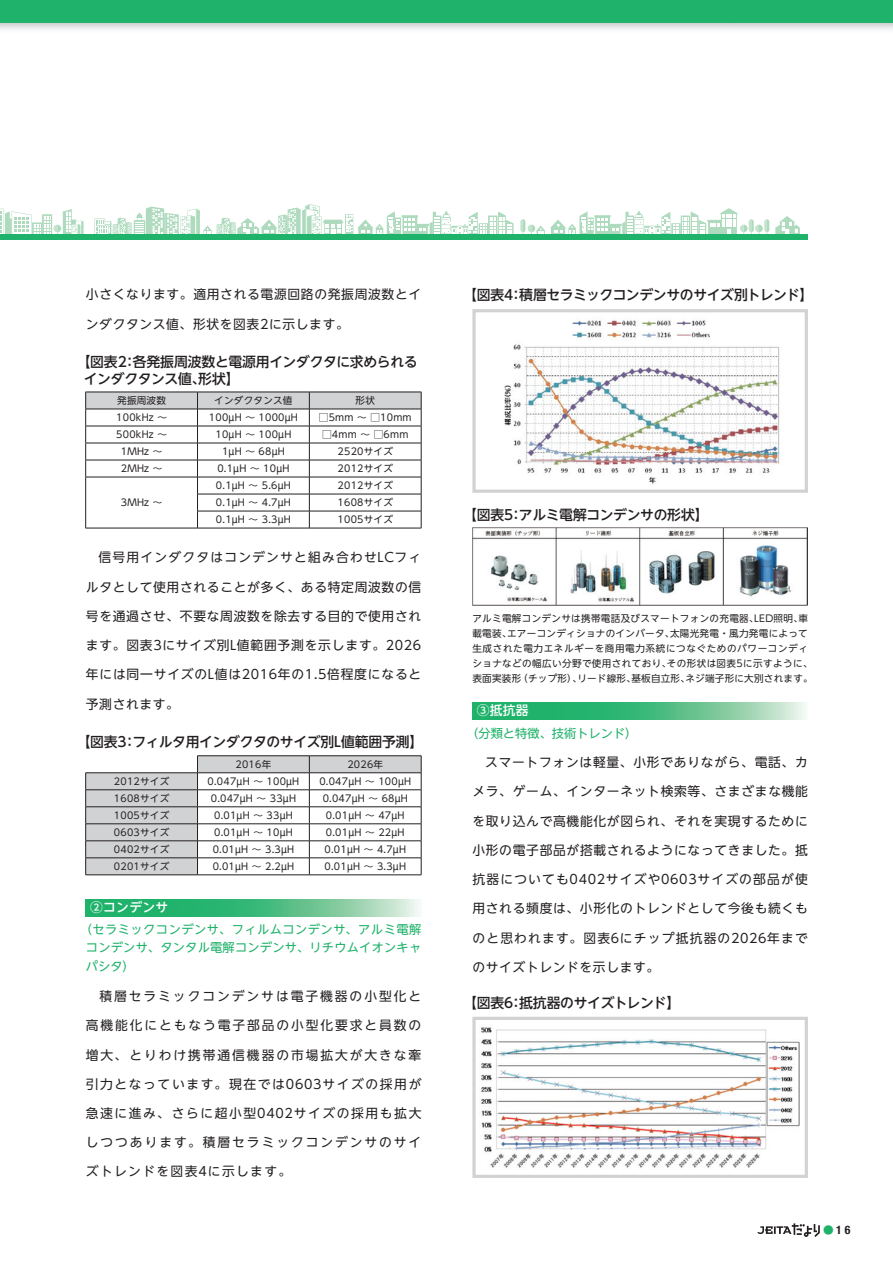
<style>
.page{position:relative;width:893px;height:1263px;background:#fff}
.page>*{position:absolute;margin:0;border:0;box-sizing:border-box;transform-origin:0 0}
.t1{font:500 13.8px/17px "UD Shin Go NT Pro";letter-spacing:-.025em;color:#231f20}
.t2{font:12.75px "UD Shin Go NT Pro";letter-spacing:.055em;color:#231f20}
.t3{font:12.75px "UD Shin Go NT Pro";letter-spacing:.095em;color:#231f20}
.t4{font:12.75px "UD Shin Go NT Pro";letter-spacing:.15em;color:#231f20}
.t5{font:12.75px "UD Shin Go NT Pro";letter-spacing:.125em;color:#231f20}
.t6{font:12.75px "UD Shin Go NT Pro";letter-spacing:.155em;color:#231f20}
.t7{font:12.75px "UD Shin Go NT Pro";letter-spacing:.105em;color:#231f20}
.t8{font:500 12.75px "UD Shin Go NT Pro";letter-spacing:.025em;color:#fff}
.t9{font:12.15px/18px "UD Shin Go NT Pro";letter-spacing:.02em;color:#1eb26a;text-align:justify}
.t10{font:12.15px "UD Shin Go NT Pro";color:#1eb26a}
.t11{font:700 condensed 11.7px "Helvetica Neue LT Std";color:#231f20}
.t12{font:9.6px/14.9px "UD Shin Go NT Pro";letter-spacing:.025em;color:#231f20}
.s1{font-family:"UD Shin Go NT Pro";font-weight:400;font-stretch:normal;font-size:10.65px;color:#1eb26a}
</style>
<div class="page">
<svg style="left:775px;top:216px;width:25px;height:18px"></svg>
<svg style="left:94px;top:204px;width:420px;height:30px"></svg>
<svg style="left:520px;top:208px;width:249px;height:26px"></svg>
<svg style="left:0;top:209px;width:84px;height:25px"></svg>
<div style="left:0;top:234px;width:808px;height:5px;background:#1eb26a"></div>
<svg style="left:0;top:0;width:893px;height:30px;background:#4cbd86"></svg>
<img style="left:472px;top:528px;width:336px;height:78px">
<img style="left:504px;top:320px;width:276px;height:164px">
<div style="left:472px;top:309px;width:336px;height:184px;border:3px solid #d1d2d4"></div>
<img style="left:481px;top:1027px;width:319px;height:141px">
<div style="left:472px;top:1017px;width:336px;height:161px;border:3px solid #d1d2d4"></div>
<svg style="left:86px;top:899px;width:333px;height:17px;background:#56c189"></svg>
<svg style="left:472px;top:702px;width:334px;height:17px;background:#56c189"></svg>
<svg style="left:85px;top:392px;width:337px;height:136px"></svg>
<hr style="left:85px;top:528px;width:113px;height:1px;background:#231f20">
<hr style="left:198px;top:528px;width:111px;height:1px;background:#231f20">
<hr style="left:309px;top:528px;width:112px;height:1px;background:#231f20">
<hr style="left:197px;top:755px;width:112px;height:1px;background:#231f20">
<hr style="left:309px;top:755px;width:112px;height:1px;background:#231f20">
<svg style="left:85px;top:756px;width:337px;height:119px"></svg>
<hr style="left:85px;top:874px;width:113px;height:1px;background:#231f20">
<hr style="left:198px;top:874px;width:111px;height:1px;background:#231f20">
<hr style="left:309px;top:874px;width:112px;height:1px;background:#231f20">
<svg style="left:757px;top:1223px;width:63px;height:14px"></svg>
<h2 class="t2" style="left:86px;top:284px;width:337px">小さくなります。適用される電源回路の発振周波数とイ</h2>
<h2 class="t2" style="left:86px;top:313px;width:264px">ンダクタンス値､形状を図表2に示します。</h2>
<h1 class="t1" style="left:84px;top:352px;width:335px;text-indent:-7px">【図表2：各発振周波数と電源用インダクタに求められるインダクタンス値､形状】</h1>
<p class="t12" style="left:117px;top:393px;width:50px">発振周波数</p>
<p class="t12" style="left:214px;top:393px;width:80px">インダクタンス値</p>
<p class="t12" style="left:356px;top:393px;width:21px">形状</p>
<p class="t12" style="left:116px;top:410px;width:52px">100kHz ～</p>
<p class="t12" style="left:209px;top:410px;width:90px">100µH ～ 1000µH</p>
<p class="t12" style="left:319px;top:410px;width:94px">□5mm ～ □10mm</p>
<p class="t12" style="left:116px;top:427px;width:52px">500kHz ～</p>
<p class="t12" style="left:216px;top:427px;width:77px">10µH ～ 100µH</p>
<p class="t12" style="left:322px;top:427px;width:88px">□4mm ～ □6mm</p>
<p class="t12" style="left:121px;top:444px;width:43px">1MHz ～</p>
<p class="t12" style="left:222px;top:444px;width:64px">1µH ～ 68µH</p>
<p class="t12" style="left:338px;top:444px;width:57px">2520サイズ</p>
<p class="t12" style="left:121px;top:461px;width:43px">2MHz ～</p>
<p class="t12" style="left:217px;top:461px;width:74px">0.1µH ～ 10µH</p>
<p class="t12" style="left:338px;top:461px;width:57px">2012サイズ</p>
<p class="t12" style="left:121px;top:495px;width:43px">3MHz ～</p>
<p class="t12" style="left:216px;top:478px;width:76px">0.1µH ～ 5.6µH</p>
<p class="t12" style="left:338px;top:478px;width:57px">2012サイズ</p>
<p class="t12" style="left:216px;top:495px;width:76px">0.1µH ～ 4.7µH</p>
<p class="t12" style="left:338px;top:495px;width:57px">1608サイズ</p>
<p class="t12" style="left:216px;top:512px;width:76px">0.1µH ～ 3.3µH</p>
<p class="t12" style="left:338px;top:512px;width:57px">1005サイズ</p>
<h2 class="t3" style="left:99px;top:547px;width:324px">信号用インダクタはコンデンサと組み合わせLCフィ</h2>
<h2 class="t2" style="left:86px;top:576px;width:337px">ルタとして使用されることが多く、ある特定周波数の信</h2>
<h2 class="t2" style="left:86px;top:606px;width:337px">号を通過させ、不要な周波数を除去する目的で使用され</h2>
<h2 class="t2" style="left:86px;top:635px;width:337px">ます。図表3にサイズ別L値範囲予測を示します。2026</h2>
<h2 class="t2" style="left:86px;top:664px;width:337px">年には同一サイズのL値は2016年の1.5倍程度になると</h2>
<h2 class="t2" style="left:86px;top:693px;width:95px">予測されます。</h2>
<h1 class="t1" style="left:77px;top:733px;width:348px">【図表3：フィルタ用インダクタのサイズ別L値範囲予測】</h1>
<p class="t12" style="left:236px;top:756px;width:37px">2016年</p>
<p class="t12" style="left:347px;top:756px;width:37px">2026年</p>
<p class="t12" style="left:114px;top:773px;width:57px">2012サイズ</p>
<p class="t12" style="left:208px;top:773px;width:93px">0.047µH ～ 100µH</p>
<p class="t12" style="left:319px;top:773px;width:93px">0.047µH ～ 100µH</p>
<p class="t12" style="left:114px;top:790px;width:57px">1608サイズ</p>
<p class="t12" style="left:211px;top:790px;width:87px">0.047µH ～ 33µH</p>
<p class="t12" style="left:323px;top:790px;width:87px">0.047µH ～ 68µH</p>
<p class="t12" style="left:114px;top:807px;width:57px">1005サイズ</p>
<p class="t12" style="left:214px;top:807px;width:80px">0.01µH ～ 33µH</p>
<p class="t12" style="left:326px;top:807px;width:80px">0.01µH ～ 47µH</p>
<p class="t12" style="left:114px;top:825px;width:57px">0603サイズ</p>
<p class="t12" style="left:214px;top:825px;width:80px">0.01µH ～ 10µH</p>
<p class="t12" style="left:326px;top:825px;width:80px">0.01µH ～ 22µH</p>
<p class="t12" style="left:114px;top:842px;width:57px">0402サイズ</p>
<p class="t12" style="left:213px;top:842px;width:83px">0.01µH ～ 3.3µH</p>
<p class="t12" style="left:325px;top:842px;width:83px">0.01µH ～ 4.7µH</p>
<p class="t12" style="left:114px;top:859px;width:57px">0201サイズ</p>
<p class="t12" style="left:213px;top:859px;width:83px">0.01µH ～ 2.2µH</p>
<p class="t12" style="left:325px;top:859px;width:83px">0.01µH ～ 3.3µH</p>
<h2 class="t8" style="left:90px;top:897px;width:80px">②コンデンサ</h2>
<p class="t9" style="left:86px;top:920px;width:337px;text-indent:-6px">（セラミックコンデンサ、フィルムコンデンサ、アルミ電解コンデンサ、タンタル電解コンデンサ、リチウムイオンキャパシタ）</p>
<h2 class="t6" style="left:99px;top:986px;width:323px">積層セラミックコンデンサは電子機器の小型化と</h2>
<h2 class="t4" style="left:86px;top:1015px;width:337px">高機能化にともなう電子部品の小型化要求と員数の</h2>
<h2 class="t4" style="left:86px;top:1044px;width:337px">増大、とりわけ携帯通信機器の市場拡大が大きな牽</h2>
<h2 class="t5" style="left:86px;top:1073px;width:337px">引力となっています。現在では0603サイズの採用が</h2>
<h2 class="t5" style="left:86px;top:1103px;width:337px">急速に進み、さらに超小型0402サイズの採用も拡大</h2>
<h2 class="t4" style="left:86px;top:1132px;width:337px">しつつあります。積層セラミックコンデンサのサイ</h2>
<h2 class="t7" style="left:86px;top:1161px;width:207px">ズトレンドを図表4に示します。</h2>
<h1 class="t1" style="left:463px;top:286px;width:352px">【図表4：積層セラミックコンデンサのサイズ別トレンド】</h1>
<h1 class="t1" style="left:463px;top:505px;width:247px">【図表5：アルミ電解コンデンサの形状】</h1>
<p class="t12" style="left:472px;top:611px;width:342px">アルミ電解コンデンサは携帯電話及びスマートフォンの充電器、LED照明、車載電装、エアーコンディショナのインバータ、太陽光発電・風力発電によって生成された電力エネルギーを商用電力系統につなぐためのパワーコンディショナなどの幅広い分野で使用されており、その形状は図表5に示すように、表面実装形（チップ形）、リード線形、基板自立形、ネジ端子形に大別されます。</p>
<h2 class="t8" style="left:477px;top:700px;width:53px">③抵抗器</h2>
<p class="t10" style="left:466px;top:723px;width:173px">（分類と特徴、技術トレンド）</p>
<h2 class="t2" style="left:485px;top:752px;width:324px">スマートフォンは軽量、小形でありながら、電話、カ</h2>
<h2 class="t2" style="left:472px;top:781px;width:337px">メラ、ゲーム、インターネット検索等、さまざまな機能</h2>
<h2 class="t2" style="left:472px;top:810px;width:337px">を取り込んで高機能化が図られ、それを実現するために</h2>
<h2 class="t2" style="left:472px;top:840px;width:337px">小形の電子部品が搭載されるようになってきました。抵</h2>
<h2 class="t3" style="left:472px;top:869px;width:337px">抗器についても0402サイズや0603サイズの部品が使</h2>
<h2 class="t2" style="left:472px;top:898px;width:337px">用される頻度は、小形化のトレンドとして今後も続くも</h2>
<h2 class="t3" style="left:472px;top:927px;width:337px">のと思われます。図表6にチップ抵抗器の2026年まで</h2>
<h2 class="t2" style="left:472px;top:957px;width:188px">のサイズトレンドを示します。</h2>
<h1 class="t1" style="left:463px;top:994px;width:218px">【図表6：抵抗器のサイズトレンド】</h1>
<p class="t11" style="left:823px;top:1223px;width:29px"><span class="s1">●</span>16</p>
</div>
